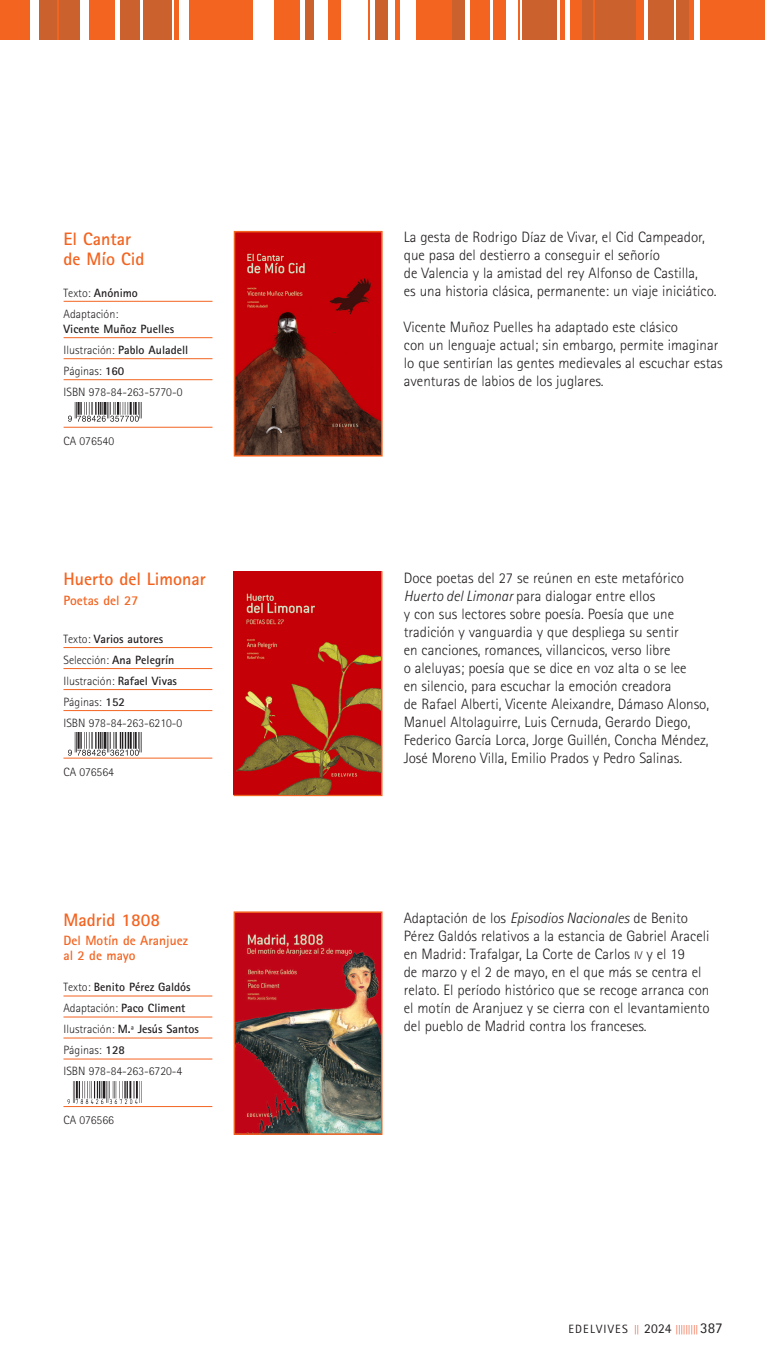
<style>
.page{position:relative;width:765px;height:1355px;background:#fff}
.page>*{position:absolute;margin:0;border:0;box-sizing:border-box;transform-origin:0 0}
.t1{font:700 18px/19.5px "Rotis Sans Serif";color:#f36421}
.t2{font:300 15px/18px "Rotis Sans Serif";color:#231f20}
.t3{font:700 13.5px/15px "Rotis Sans Serif";color:#f36421}
.t4{font:300 12px/21px "Rotis Sans Serif";color:#231f20}
.t5{font:300 10.5px "Rotis Sans Serif";color:#f04d22}
.s1{font-weight:700}
.s2{font-style:italic}
.s3{font-size:11.25px}
.s4{font-weight:400;font-size:12px;color:#231f20}
.s5{font-weight:400;font-size:13.5px;color:#231f20}
.s6{font-weight:400;font-size:15px;color:#231f20}
</style>
<div class="page">
<div style="left:648px;top:0;width:21px;height:40px;background:#cb612c"></div>
<div style="left:328px;top:0;width:13px;height:40px;background:#f36421"></div>
<hr style="left:175px;top:0;width:4px;height:40px;background:#f36421">
<div style="left:190px;top:0;width:63px;height:40px;background:#f36421"></div>
<div style="left:274px;top:0;width:26px;height:40px;background:#f36421"></div>
<div style="left:683px;top:0;width:11px;height:40px;background:#f36421"></div>
<div style="left:305px;top:0;width:8px;height:40px;background:#cb612c"></div>
<div style="left:661px;top:0;width:13px;height:40px;background:#cb612c"></div>
<div style="left:676px;top:0;width:13px;height:40px;background:#cb612c"></div>
<div style="left:624px;top:0;width:20px;height:40px;background:#f36421"></div>
<div style="left:375px;top:0;width:13px;height:40px;background:#cb612c"></div>
<hr style="left:395px;top:0;width:4px;height:40px;background:#f36421">
<div style="left:493px;top:0;width:13px;height:40px;background:#f36421"></div>
<div style="left:439px;top:0;width:26px;height:40px;background:#cb612c"></div>
<div style="left:522px;top:0;width:35px;height:40px;background:#cb612c"></div>
<div style="left:569px;top:0;width:35px;height:40px;background:#f36421"></div>
<div style="left:416px;top:0;width:35px;height:40px;background:#f36421"></div>
<div style="left:470px;top:0;width:19px;height:40px;background:#f36421"></div>
<hr style="left:560px;top:0;width:4px;height:40px;background:#f36421">
<div style="left:582px;top:0;width:54px;height:40px;background:#cb612c"></div>
<div style="left:51px;top:0;width:29px;height:40px;background:#cb612c"></div>
<div style="left:143px;top:0;width:13px;height:40px;background:#cb612c"></div>
<div style="left:89px;top:0;width:26px;height:40px;background:#f36421"></div>
<div style="left:120px;top:0;width:19px;height:40px;background:#cb612c"></div>
<div style="left:152px;top:0;width:20px;height:40px;background:#cb612c"></div>
<div style="left:40px;top:0;width:14px;height:40px;background:#cb612c"></div>
<div style="left:700px;top:0;width:65px;height:40px;background:#f36421"></div>
<div style="left:0;top:0;width:29px;height:40px;background:#f36421"></div>
<hr style="left:58px;top:0;width:1px;height:40px;background:#f36421">
<hr style="left:593px;top:0;width:2px;height:40px;background:#f36421">
<hr style="left:368px;top:0;width:2px;height:40px;background:#f36421">
<hr style="left:518px;top:0;width:1px;height:40px;background:#f36421">
<hr style="left:64px;top:301px;width:148px;height:1px;background:#f36421">
<hr style="left:64px;top:337px;width:148px;height:1px;background:#f36421">
<hr style="left:64px;top:358px;width:148px;height:1px;background:#f36421">
<hr style="left:64px;top:379px;width:148px;height:1px;background:#f36421">
<hr style="left:64px;top:427px;width:148px;height:1px;background:#f36421">
<img style="left:68px;top:403px;width:74px;height:18px">
<img style="left:237px;top:234px;width:142px;height:219px">
<div style="left:234px;top:231px;width:148px;height:225px;border:2px solid #f36421"></div>
<hr style="left:63px;top:647px;width:149px;height:1px;background:#f36421">
<hr style="left:63px;top:668px;width:149px;height:1px;background:#f36421">
<hr style="left:63px;top:689px;width:149px;height:1px;background:#f36421">
<hr style="left:63px;top:710px;width:149px;height:1px;background:#f36421">
<hr style="left:63px;top:758px;width:149px;height:1px;background:#f36421">
<img style="left:68px;top:732px;width:74px;height:23px">
<div style="left:234px;top:571px;width:148px;height:225px;border:2px solid #f36421"></div>
<img style="left:233px;top:571px;width:147px;height:223px">
<img style="left:237px;top:914px;width:142px;height:218px">
<div style="left:234px;top:911px;width:148px;height:224px;border:2px solid #f36421"></div>
<hr style="left:63px;top:995px;width:149px;height:1px;background:#f36421">
<hr style="left:63px;top:1016px;width:149px;height:1px;background:#f36421">
<hr style="left:63px;top:1037px;width:149px;height:1px;background:#f36421">
<hr style="left:63px;top:1058px;width:149px;height:1px;background:#f36421">
<hr style="left:63px;top:1106px;width:149px;height:1px;background:#f36421">
<img style="left:67px;top:1081px;width:75px;height:23px">
<p class="t1" style="left:64px;top:229px;width:82px">El Cantar de Mío Cid</p>
<p class="t4" style="left:64px;top:282px;width:76px;line-height:21.5px">Texto: <span class="s1">Anónimo<br></span>Adaptación:</p>
<p class="t4" style="left:64px;top:318px;width:126px"><span class="s1">Vicente Muñoz Puelles<br></span>Ilustración: <span class="s1">Pablo Auladell<br></span>Páginas: <span class="s1">160<br></span>ISBN 978-84-263-5770-0</p>
<p class="t4" style="left:64px;top:430px;width:52px">CA 076540</p>
<p class="t1" style="left:63px;top:569px;width:144px">Huerto del Limonar</p>
<p class="t3" style="left:63px;top:592px;width:77px">Poetas del 27</p>
<p class="t4" style="left:63px;top:628px;width:120px">Texto: <span class="s1">Varios autores<br></span>Selección: <span class="s1">Ana Pelegrín<br></span>Ilustración: <span class="s1">Rafael Vivas<br></span>Páginas: <span class="s1">152<br></span>ISBN 978-84-263-6210-0</p>
<p class="t4" style="left:63px;top:761px;width:52px">CA 076564</p>
<p class="t1" style="left:63px;top:909px;width:98px">Madrid 1808</p>
<p class="t3" style="left:63px;top:933px;width:126px">Del Motín de Aranjuez al 2 de mayo</p>
<p class="t4" style="left:63px;top:977px;width:137px">Texto: <span class="s1">Benito Pérez Galdós<br></span>Adaptación: <span class="s1">Paco Climent<br></span>Ilustración: <span class="s1">M.ª Jesús Santos<br></span>Páginas: <span class="s1">128<br></span>ISBN 978-84-263-6720-4</p>
<p class="t4" style="left:63px;top:1109px;width:52px">CA 076566</p>
<p class="t2" style="left:404px;top:228px;width:314px">La gesta de Rodrigo Díaz de Vivar, el Cid Campeador, que pasa del destierro a conseguir el señorío<br>de Valencia y la amistad del rey Alfonso de Castilla,<br>es una historia clásica, permanente: un viaje iniciático.</p>
<p class="t2" style="left:404px;top:318px;width:320px">Vicente Muñoz Puelles ha adaptado este clásico<br>con un lenguaje actual; sin embargo, permite imaginar lo que sentirían las gentes medievales al escuchar estas aventuras de labios de los juglares.</p>
<p class="t2" style="left:404px;top:568px;width:307px">Doce poetas del 27 se reúnen en este metafórico <span class="s2">Huerto del Limonar</span> para dialogar entre ellos<br>y con sus lectores sobre poesía. Poesía que une tradición y vanguardia y que despliega su sentir<br>en canciones, romances, villancicos, verso libre<br>o aleluyas; poesía que se dice en voz alta o se lee<br>en silencio, para escuchar la emoción creadora<br>de Rafael Alberti, Vicente Aleixandre, Dámaso Alonso, Manuel Altolaguirre, Luis Cernuda, Gerardo Diego, Federico García Lorca, Jorge Guillén, Concha Méndez, José Moreno Villa, Emilio Prados y Pedro Salinas.</p>
<p class="t2" style="left:404px;top:909px;width:307px">Adaptación de los <span class="s2">Episodios Nacionales</span> de Benito Pérez Galdós relativos a la estancia de Gabriel Araceli en Madrid: Trafalgar, La Corte de Carlos <span class="s3">iv</span> y el 19<br>de marzo y el 2 de mayo, en el que más se centra el relato. El período histórico que se recoge arranca con el motín de Aranjuez y se cierra con el levantamiento del pueblo de Madrid contra los franceses.</p>
<p class="t5" style="left:568px;top:1323px;width:156px"><span class="s4">EDELVIVES</span> || <span class="s5">2024</span> ||||||||| <span class="s6">387</span></p>
</div>
